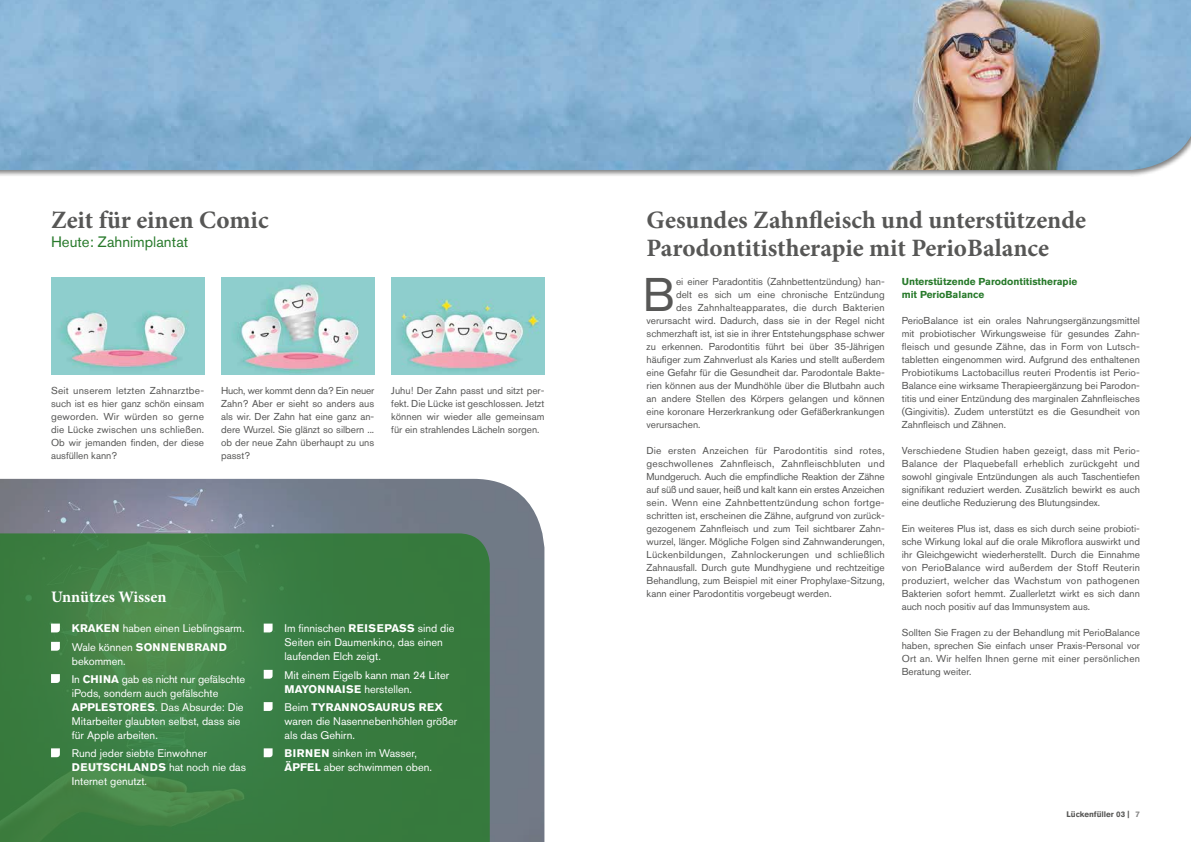
<style>
.page{position:relative;width:1191px;height:842px;background:#fff}
.page>*{position:absolute;margin:0;border:0;box-sizing:border-box;transform-origin:0 0}
.t1{font:46.8px "Akzidenz Grotesk Pro";color:#575756}
.t2{font:700 25px/28px "Minion Pro";color:#575756}
.t3{font:700 16px "Minion Pro";color:#fff}
.t4{font:15px "Akzidenz Grotesk Pro";color:#287a2b}
.t5{font:11px/14px "Akzidenz Grotesk Pro";color:#fff}
.t6{font:10px/13px "Akzidenz Grotesk Pro";color:#575756;text-align:justify}
.t7{font:700 10px/13px "Akzidenz Grotesk Pro";color:#287a2b}
.t8{font:10px "Akzidenz Grotesk Pro";letter-spacing:.02em;color:#575756}
.t9{font:700 8px "Akzidenz Grotesk Pro";color:#575756}
.s1{font-weight:700}
.s2{color:#878787}
</style>
<div class="page">
<div style="left:0;top:0;width:1191px;height:177px;background:#000;opacity:.5"></div>
<img style="left:0;top:0;width:1191px;height:170px">
<img style="left:51px;top:277px;width:153px;height:98px">
<img style="left:221px;top:277px;width:153px;height:98px">
<img style="left:391px;top:277px;width:153px;height:98px">
<img style="left:0;top:479px;width:544px;height:363px">
<svg style="left:0;top:533px;width:490px;height:309px;background:#3c7e43"></svg>
<svg style="left:51px;top:624px;width:9px;height:8px"></svg>
<svg style="left:51px;top:642px;width:9px;height:9px"></svg>
<svg style="left:51px;top:674px;width:9px;height:9px"></svg>
<svg style="left:51px;top:748px;width:9px;height:9px"></svg>
<svg style="left:264px;top:624px;width:8px;height:8px"></svg>
<svg style="left:264px;top:670px;width:8px;height:9px"></svg>
<svg style="left:264px;top:702px;width:8px;height:9px"></svg>
<svg style="left:264px;top:748px;width:8px;height:9px"></svg>
<h2 class="t2" style="left:51px;top:206px;width:219px">Zeit für einen Comic</h2>
<h3 class="t4" style="left:51px;top:232px;width:139px">Heute: Zahnimplantat</h3>
<p class="t6" style="left:51px;top:384px;width:155px">Seit unserem letzten Zahnarztbe&shy;such ist es hier ganz schön einsam geworden. Wir würden so gerne die Lücke zwischen uns schließen.<br>Ob wir jemanden finden, der diese ausfüllen kann?</p>
<p class="t6" style="left:221px;top:384px;width:155px">Huch, wer kommt denn da? Ein neuer Zahn? Aber er sieht so anders aus als wir. Der Zahn hat eine ganz an&shy;dere Wurzel. Sie glänzt so silbern ... ob der neue Zahn überhaupt zu uns passt?</p>
<p class="t6" style="left:391px;top:384px;width:155px">Juhu! Der Zahn passt und sitzt per&shy;fekt. Die Lücke ist geschlossen. Jetzt können wir wieder alle gemeinsam für ein strahlendes Lächeln sorgen.</p>
<h3 class="t3" style="left:51px;top:585px;width:117px">Unnützes Wissen</h3>
<p class="t5" style="left:72px;top:619px;width:174px;line-height:18.3px"><span class="s1">KRAKEN</span> haben einen Lieblingsarm.<br>Wale können <span class="s1">SONNENBRAND</span></p>
<p class="t5" style="left:72px;top:652px;width:175px;line-height:18.2px">bekommen.<br>In <span class="s1">CHINA</span> gab es nicht nur gefälschte</p>
<p class="t5" style="left:72px;top:686px;width:173px">iPods, sondern auch gefälschte<br><span class="s1">APPLESTORES</span>. Das Absurde: Die<br>Mitarbeiter glaubten selbst, dass sie für Apple arbeiten.</p>
<p class="t5" style="left:72px;top:746px;width:176px">Rund jeder siebte Einwohner<br><span class="s1">DEUTSCHLANDS</span> hat noch nie das<br>Internet genutzt.</p>
<p class="t5" style="left:284px;top:621px;width:171px">Im finnischen <span class="s1">REISEPASS</span> sind die<br>Seiten ein Daumenkino, das einen laufenden Elch zeigt.</p>
<p class="t5" style="left:284px;top:668px;width:166px">Mit einem Eigelb kann man 24 Liter<br><span class="s1">MAYONNAISE</span> herstellen.</p>
<p class="t5" style="left:284px;top:700px;width:174px">Beim <span class="s1">TYRANNOSAURUS REX </span>waren die Nasennebenhöhlen größer als das Gehirn.</p>
<p class="t5" style="left:284px;top:746px;width:149px"><span class="s1">BIRNEN</span> sinken im Wasser,<br><span class="s1">ÄPFEL</span> aber schwimmen oben.</p>
<h2 class="t2" style="left:646px;top:206px;width:441px">Gesundes Zahnfleisch und unterstützende<br>Parodontitistherapie mit PerioBalance</h2>
<h1 class="t1" style="left:643px;top:264px;width:34px">B</h1>
<p class="t6" style="left:676px;top:275px;width:210px">ei einer Paradontitis (Zahnbettentzündung) han-</p>
<p class="t7" style="left:901px;top:274px;width:177px">Unterstützende Parodontitistherapie mit PerioBalance</p>
<p class="t6" style="left:901px;top:314px;width:240px">PerioBalance ist ein orales Nahrungsergänzungsmittel mit probiotischer Wirkungsweise für gesundes Zahn&shy;fleisch und gesunde Zähne, das in Form von Lutsch&shy;tabletten eingenommen wird. Aufgrund des enthaltenen Probiotikums Lactobacillus reuteri Prodentis ist Perio-Balance eine wirksame Therapieergänzung bei Parodon&shy;titis und einer Entzündung des marginalen Zahnfleisches (Gingivitis). Zudem unterstützt es die Gesundheit von Zahnfleisch und Zähnen.</p>
<p class="t6" style="left:901px;top:444px;width:240px">Verschiedene Studien haben gezeigt, dass mit Perio-Balance der Plaquebefall erheblich zurückgeht und sowohl gingivale Entzündungen als auch Taschentiefen signifikant reduziert werden. Zusätzlich bewirkt es auch eine deutliche Reduzierung des Blutungsindex.</p>
<p class="t6" style="left:901px;top:522px;width:240px">Ein weiteres Plus ist, dass es sich durch seine probioti&shy;sche Wirkung lokal auf die orale Mikroflora auswirkt und ihr Gleichgewicht wiederherstellt. Durch die Einnahme von PerioBalance wird außerdem der Stoff Reuterin produziert, welcher das Wachstum von pathogenen Bakterien sofort hemmt. Zuallerletzt wirkt es sich dann auch noch positiv auf das Immunsystem aus.</p>
<p class="t6" style="left:901px;top:626px;width:240px">Sollten Sie Fragen zu der Behandlung mit PerioBalance haben, sprechen Sie einfach unser Praxis-Personal vor Ort an. Wir helfen Ihnen gerne mit einer persönlichen Beratung weiter.</p>
<p class="t6" style="left:676px;top:288px;width:210px">delt es sich um eine chronische Entzündung</p>
<p class="t8" style="left:676px;top:301px;width:210px">des Zahnhalteapparates, die durch Bakterien</p>
<p class="t6" style="left:646px;top:314px;width:240px">verursacht wird. Dadurch, dass sie in der Regel nicht</p>
<p class="t6" style="left:646px;top:327px;width:240px">schmerzhaft ist, ist sie in ihrer Entstehungsphase schwer</p>
<p class="t6" style="left:646px;top:340px;width:240px">zu erkennen. Parodontitis führt bei über 35-Jährigen</p>
<p class="t6" style="left:646px;top:353px;width:240px">häufiger zum Zahnverlust als Karies und stellt außerdem</p>
<p class="t6" style="left:646px;top:366px;width:240px">eine Gefahr für die Gesundheit dar. Parodontale Bakte-</p>
<p class="t6" style="left:646px;top:379px;width:240px">rien können aus der Mundhöhle über die Blutbahn auch</p>
<p class="t6" style="left:646px;top:392px;width:240px">an andere Stellen des Körpers gelangen und können</p>
<p class="t6" style="left:646px;top:405px;width:240px">eine koronare Herzerkrankung oder Gefäßerkrankungen</p>
<p class="t6" style="left:646px;top:418px;width:55px">verursachen.</p>
<p class="t6" style="left:646px;top:444px;width:240px">Die ersten Anzeichen für Parodontitis sind rotes, geschwollenes Zahnfleisch, Zahnfleischbluten und Mundgeruch. Auch die empfindliche Reaktion der Zähne auf süß und sauer, heiß und kalt kann ein erstes Anzeichen sein. Wenn eine Zahnbettentzündung schon fortge&shy;schritten ist, erscheinen die Zähne, aufgrund von zurück&shy;gezogenem Zahnfleisch und zum Teil sichtbarer Zahn&shy;wurzel, länger. Mögliche Folgen sind Zahnwanderungen, Lückenbildungen, Zahnlockerungen und schließlich Zahnausfall. Durch gute Mundhygiene und rechtzeitige Behandlung, zum Beispiel mit einer Prophylaxe-Sitzung, kann einer Parodontitis vorgebeugt werden.</p>
<p class="t9" style="left:1066px;top:809px;width:75px">Lückenfüller 03 | <span class="s2">7</span></p>
</div>
